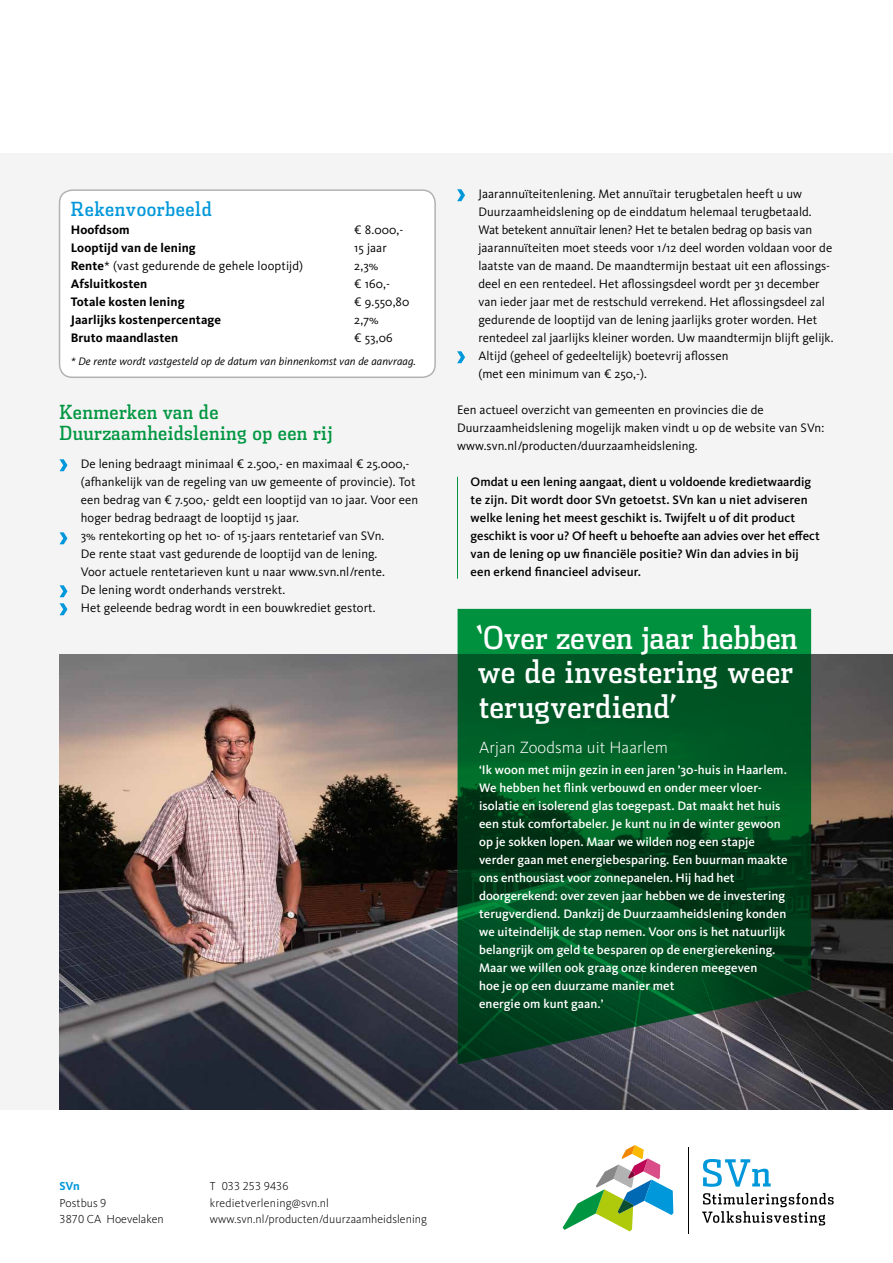
<style>
.page{position:relative;width:893px;height:1263px;background:#fff}
.page>*{position:absolute;margin:0;border:0;box-sizing:border-box;transform-origin:0 0}
.t1{font:31.5px/34.5px "Dispatch Cond";letter-spacing:.005em;color:#fff}
.t2{font:19.5px/21px "Dispatch Cond";letter-spacing:.02em;color:#009641}
.t3{font:19.5px "Dispatch Cond";letter-spacing:.03em;color:#0098da}
.t4{font:300 16.8px "Kievit OT";letter-spacing:.005em;color:#fff}
.t5{font:12.75px/18px "Kievit OT";letter-spacing:.005em;color:#000}
.t6{font:500 12.75px/18px "Kievit OT";letter-spacing:.005em;color:#fff}
.t7{font:500 12.75px/18px "Kievit OT";letter-spacing:.01em;color:#000}
.t8{font:700 12.75px "Kievit OT";letter-spacing:.01em;color:#000}
.t9{font:300 12px/16.5px "Kievit OT";letter-spacing:.005em;color:#000}
.t10{font:700 12px "Kievit OT";color:#0098da}
.t11{font:italic 11.25px "Kievit OT";letter-spacing:.01em;color:#000}
.s1{font-weight:700}
</style>
<div class="page">
<div style="left:0;top:153px;width:893px;height:957px;background:#f4f4f4"></div>
<img style="left:60px;top:655px;width:833px;height:455px">
<svg style="left:458px;top:609px;width:353px;height:455px;background:#055528"></svg>
<hr style="left:457px;top:477px;width:1px;height:102px;background:#009641">
<svg style="left:60px;top:459px;width:7px;height:12px"></svg>
<svg style="left:60px;top:532px;width:7px;height:12px"></svg>
<svg style="left:60px;top:585px;width:7px;height:12px"></svg>
<svg style="left:60px;top:603px;width:7px;height:12px"></svg>
<svg style="left:457px;top:189px;width:8px;height:12px"></svg>
<svg style="left:457px;top:351px;width:8px;height:12px"></svg>
<div style="left:60px;top:190px;width:375px;height:187px;background:#fff;border-radius:13px"></div>
<div style="left:59px;top:189px;width:377px;height:189px;border:2px solid #b3b2b2;border-radius:13px"></div>
<hr style="left:688px;top:1148px;width:1px;height:86px;background:#000">
<svg style="left:703px;top:1159px;width:68px;height:28px"></svg>
<svg style="left:702px;top:1193px;width:132px;height:32px"></svg>
<svg style="left:563px;top:1145px;width:110px;height:86px"></svg>
<h2 class="t3" style="left:71px;top:197px;width:142px">Rekenvoorbeeld</h2>
<p class="t8" style="left:71px;top:222px;width:60px">Hoofdsom</p>
<p class="t5" style="left:354px;top:221px;width:49px">€ 8.000,-</p>
<p class="t8" style="left:71px;top:240px;width:127px">Looptijd van de lening</p>
<p class="t5" style="left:354px;top:239px;width:34px">15 jaar</p>
<p class="t5" style="left:71px;top:257px;width:234px"><span class="s1">Rente</span>* (vast gedurende de gehele looptijd)</p>
<p class="t5" style="left:354px;top:257px;width:26px">2,3%</p>
<p class="t8" style="left:71px;top:276px;width:78px">Afsluitkosten</p>
<p class="t5" style="left:354px;top:275px;width:36px">€ 160,-</p>
<p class="t8" style="left:71px;top:294px;width:115px">Totale kosten lening</p>
<p class="t5" style="left:354px;top:293px;width:57px">€ 9.550,80</p>
<p class="t8" style="left:71px;top:312px;width:152px">Jaarlijks kostenpercentage</p>
<p class="t5" style="left:354px;top:311px;width:26px">2,7%</p>
<p class="t8" style="left:71px;top:330px;width:109px">Bruto maandlasten</p>
<p class="t5" style="left:354px;top:329px;width:40px">€ 53,06</p>
<p class="t11" style="left:71px;top:354px;width:347px">* De rente wordt vastgesteld op de datum van binnenkomst van de aanvraag.</p>
<h2 class="t2" style="left:60px;top:401px;width:275px">Kenmerken van de<br>Duurzaamheidslening op een rij</h2>
<p class="t5" style="left:81px;top:455px;width:339px">De lening bedraagt minimaal € 2.500,- en maximaal € 25.000,- (afhankelijk van de regeling van uw gemeente of provincie). Tot een bedrag van € 7.500,- geldt een looptijd van 10 jaar. Voor een hoger bedrag bedraagt de looptijd 15 jaar.<br>3% rentekorting op het 10- of 15-jaars rentetarief van SVn.<br>De rente staat vast gedurende de looptijd van de lening.<br>Voor actuele rentetarieven kunt u naar www.svn.nl/rente.<br>De lening wordt onderhands verstrekt.<br>Het geleende bedrag wordt in een bouwkrediet gestort.</p>
<p class="t5" style="left:478px;top:185px;width:357px">Jaarannuïteitenlening. Met annuïtair terugbetalen heeft u uw Duurzaamheidslening op de einddatum helemaal terugbetaald.<br>Wat betekent annuïtair lenen? Het te betalen bedrag op basis van jaarannuïteiten moet steeds voor 1/12 deel worden voldaan voor de laatste van de maand. De maandtermijn bestaat uit een aflossings&shy;deel en een rentedeel. Het aflossingsdeel wordt per 31 december van ieder jaar met de restschuld verrekend. Het aflossingsdeel zal gedurende de looptijd van de lening jaarlijks groter worden. Het rentedeel zal jaarlijks kleiner worden. Uw maandtermijn blijft gelijk.<br>Altijd (geheel of gedeeltelijk) boetevrij aflossen<br>(met een minimum van € 250,-).</p>
<p class="t5" style="left:457px;top:401px;width:369px">Een actueel overzicht van gemeenten en provincies die de<br>Duurzaamheidslening mogelijk maken vindt u op de website van SVn: www.svn.nl/producten/duurzaamheidslening.</p>
<p class="t7" style="left:471px;top:473px;width:351px">Omdat u een lening aangaat, dient u voldoende kredietwaardig te zijn. Dit wordt door SVn getoetst. SVn kan u niet adviseren welke lening het meest geschikt is. Twijfelt u of dit product geschikt is voor u? Of heeft u behoefte aan advies over het effect van de lening op uw financiële positie? Win dan advies in bij een erkend financieel adviseur.</p>
<h1 class="t1" style="left:475px;top:619px;width:324px">‘Over zeven jaar hebben we de investering weer terugverdiend’</h1>
<h3 class="t4" style="left:479px;top:737px;width:190px">Arjan Zoodsma uit Haarlem</h3>
<p class="t6" style="left:479px;top:761px;width:310px">‘Ik woon met mijn gezin in een jaren ’30-huis in Haarlem.<br>We hebben het flink verbouwd en onder meer vloer&shy;isolatie en isolerend glas toegepast. Dat maakt het huis een stuk comfortabeler. Je kunt nu in de winter gewoon op je sokken lopen. Maar we wilden nog een stapje verder gaan met energiebesparing. Een buurman maakte ons enthousiast voor zonnepanelen. Hij had het doorgerekend: over zeven jaar hebben we de investering terugverdiend. Dankzij de Duurzaamheidslening konden we uiteindelijk de stap nemen. Voor ons is het natuurlijk belangrijk om geld te besparen op de energierekening.<br>Maar we willen ook graag onze kinderen meegeven<br>hoe je op een duurzame manier met<br>energie om kunt gaan.’</p>
<p class="t10" style="left:60px;top:1179px;width:22px">SVn</p>
<p class="t9" style="left:60px;top:1194px;width:106px">Postbus 9<br>3870 CA Hoevelaken</p>
<p class="t9" style="left:210px;top:1178px;width:219px">T 033 253 9436<br>kredietverlening@svn.nl www.svn.nl/producten/duurzaamheidslening</p>
</div>
